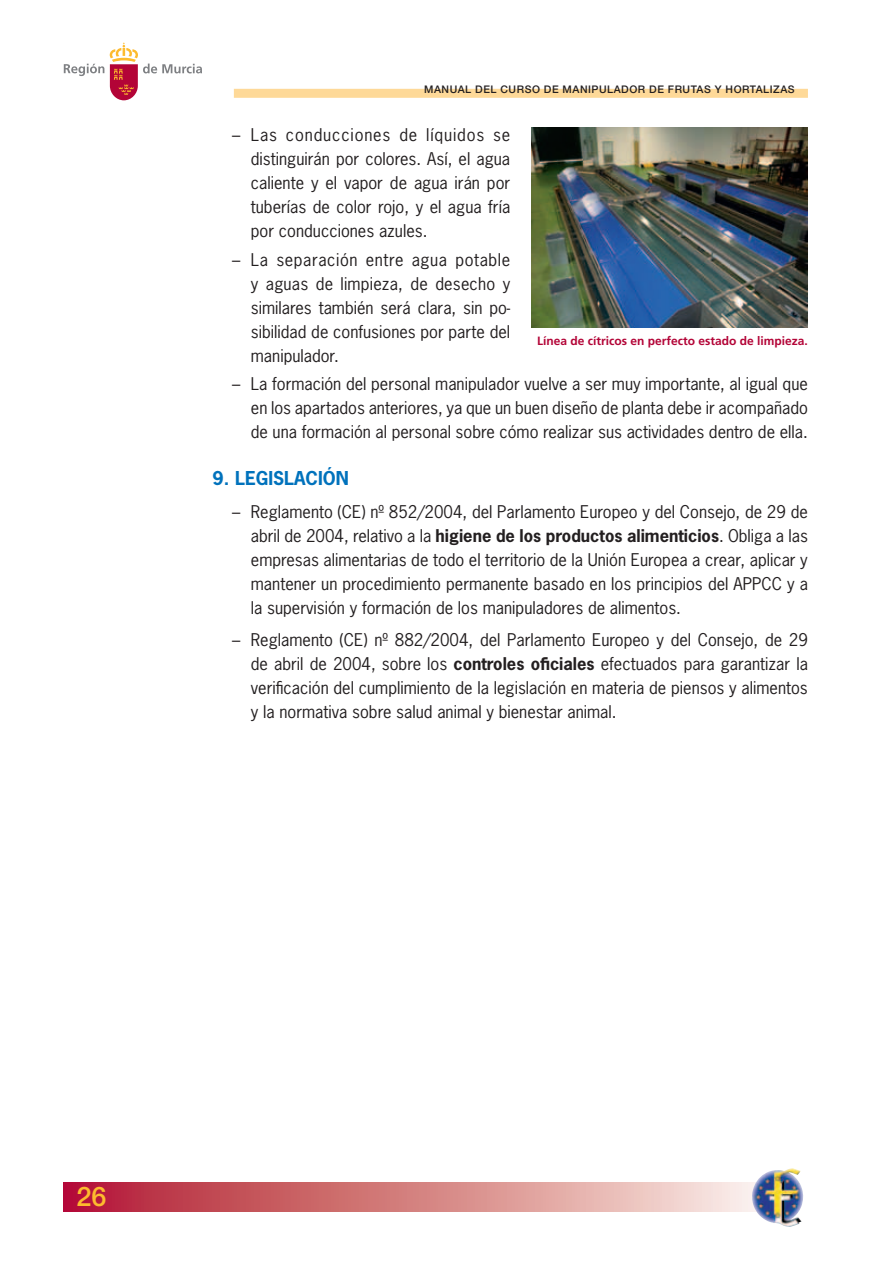
<style>
.page{position:relative;width:893px;height:1263px;background:#fff}
.page>*{position:absolute;margin:0;border:0;box-sizing:border-box;transform-origin:0 0}
.t1{font:500 27px "Helvetica Neue";color:#fdbb2e}
.t2{font:700 18px "News Gothic";color:#0072bc}
.t3{font:16.5px/24px "News Gothic";color:#231f20;text-align:justify}
.t4{font:700 12px "Frutiger";color:#b30437}
.t5{font:500 10.5px "Helvetica Neue";letter-spacing:.05em;color:#231f20}
.s1{font-weight:700}
</style>
<div class="page">
<svg style="left:64px;top:1182px;width:688px;height:30px;background:#d48084"></svg>
<img style="left:752px;top:1168px;width:51px;height:59px">
<div style="left:234px;top:89px;width:574px;height:9px;background:#fed998"></div>
<svg style="left:110px;top:43px;width:92px;height:57px"></svg>
<svg style="left:64px;top:64px;width:40px;height:12px"></svg>
<img style="left:532px;top:128px;width:276px;height:199px">
<p class="t5" style="left:424px;top:83px;width:372px">MANUAL DEL CURSO DE MANIPULADOR DE FRUTAS Y HORTALIZAS</p>
<p class="t3" style="left:251px;top:123px;width:261px;text-indent:-19px">– Las conducciones de líquidos se distinguirán por colores. Así, el agua caliente y el vapor de agua irán por tuberías de color rojo, y el agua fría por conducciones azules.</p>
<p class="t3" style="left:251px;top:247px;width:261px;text-indent:-19px">– La separación entre agua potable y aguas de limpieza, de desecho y similares también será clara, sin po&shy;sibilidad de confusiones por parte del manipulador.</p>
<p class="t3" style="left:251px;top:371px;width:559px;text-indent:-19px">– La formación del personal manipulador vuelve a ser muy importante, al igual que en los apartados anteriores, ya que un buen diseño de planta debe ir acompañado de una formación al personal sobre cómo realizar sus actividades dentro de ella.</p>
<p class="t2" style="left:213px;top:467px;width:138px">9. LEGISLACIÓN</p>
<p class="t3" style="left:251px;top:499px;width:559px;text-indent:-19px">– Reglamento (CE) nº 852/2004, del Parlamento Europeo y del Consejo, de 29 de abril de 2004, relativo a la <span class="s1">higiene de los productos alimenticios</span>. Obliga a las empresas alimentarias de todo el territorio de la Unión Europea a crear, aplicar y mantener un procedimiento permanente basado en los principios del APPCC y a la supervisión y formación de los manipuladores de alimentos.</p>
<p class="t3" style="left:251px;top:628px;width:559px;text-indent:-19px">– Reglamento (CE) nº 882/2004, del Parlamento Europeo y del Consejo, de 29 de abril de 2004, sobre los <span class="s1">controles oficiales</span> efectuados para garantizar la verificación del cumplimiento de la legislación en materia de piensos y alimentos y la normativa sobre salud animal y bienestar animal.</p>
<p class="t4" style="left:537px;top:334px;width:272px">Línea de cítricos en perfecto estado de limpieza.</p>
<h1 class="t1" style="left:77px;top:1180px;width:32px">26</h1>
</div>
